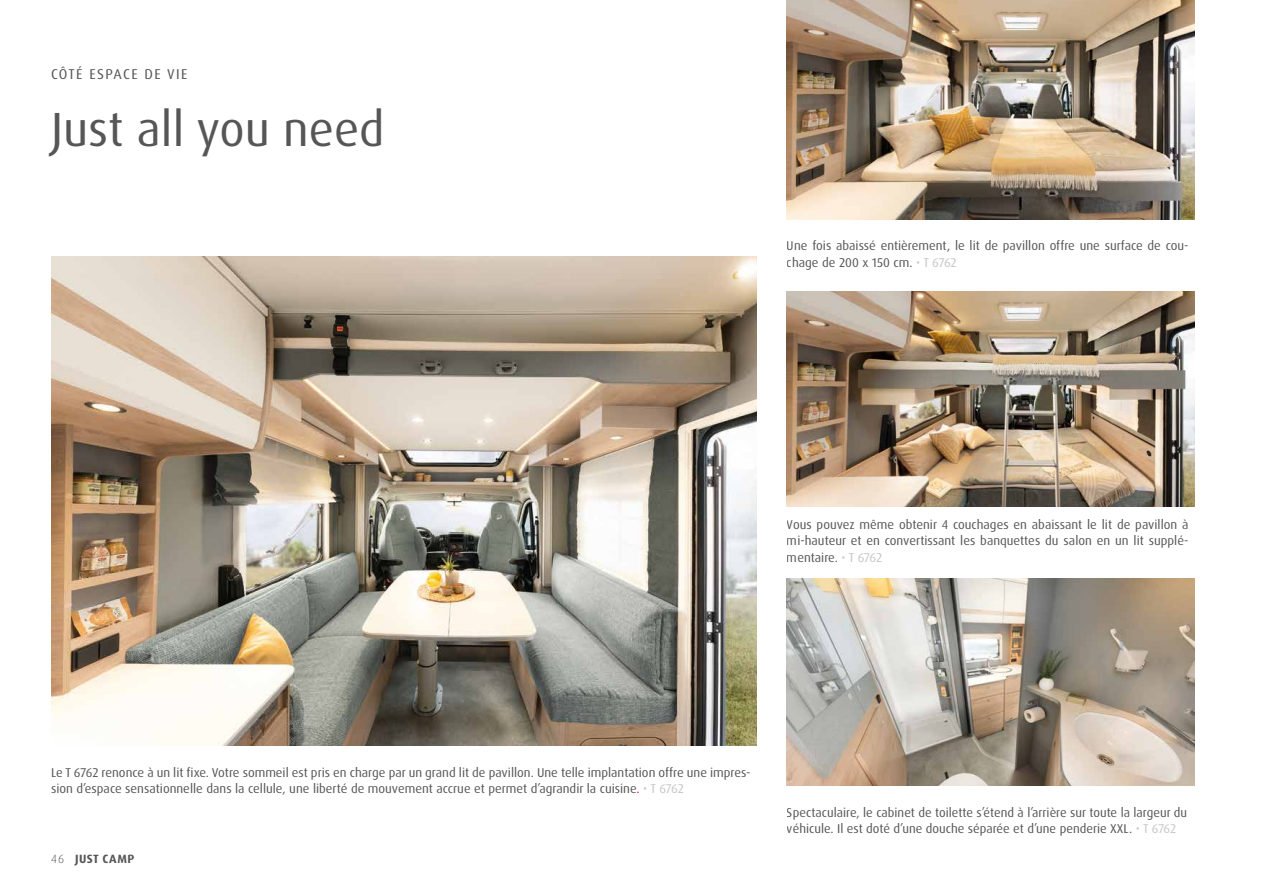
<style>
.page{position:relative;width:1263px;height:893px;background:#fff}
.page>*{position:absolute;margin:0;border:0;box-sizing:border-box;transform-origin:0 0}
.t1{font:48px "Dax Pro";color:#565656}
.t2{font:14.25px "Dax Pro";letter-spacing:.1em;color:#565656}
.t3{font:12.75px/16.5px "Dax Pro";color:#565656}
.t4{font:700 12px "Dax Pro";letter-spacing:.04em;color:#565656}
.t5{font:300 12px "Dax OT";color:#565656}
.s1{font-family:"Dax OT";color:#c5c6c6}
.s2{color:#e5007d}
</style>
<div class="page">
<img style="left:787px;top:292px;width:408px;height:214px">
<img style="left:787px;top:0;width:408px;height:219px">
<img style="left:787px;top:579px;width:408px;height:207px">
<img style="left:51px;top:256px;width:706px;height:489px">
<p class="t2" style="left:51px;top:65px;width:138px">CÔTÉ ESPACE DE VIE</p>
<h1 class="t1" style="left:51px;top:99px;width:335px">Just all you need</h1>
<p class="t3" style="left:787px;top:238px;width:403px">Une fois abaissé entièrement, le lit de pavillon offre une surface de cou&shy;chage de 200 x 150 cm. <span class="s1">• T 6762</span></p>
<p class="t3" style="left:787px;top:516px;width:403px;text-align:justify">Vous pouvez même obtenir 4 couchages en abaissant le lit de pavillon à mi-hauteur et en convertissant les banquettes du salon en un lit supplé&shy;mentaire. <span class="s1">• T 6762</span></p>
<p class="t3" style="left:51px;top:764px;width:701px">Le T 6762 renonce à un lit fixe. Votre sommeil est pris en charge par un grand lit de pavillon. Une telle implantation offre une impres&shy;sion d’espace sensationnelle dans la cellule, une liberté de mouvement accrue et permet d’agrandir la cuisine<span class="s2">.</span> <span class="s1">• T 6762</span></p>
<p class="t5" style="left:51px;top:851px;width:15px">46</p>
<p class="t4" style="left:75px;top:851px;width:61px">JUST CAMP</p>
<p class="t3" style="left:787px;top:804px;width:402px">Spectaculaire, le cabinet de toilette s’étend à l’arrière sur toute la largeur du véhicule. Il est doté d’une douche séparée et d’une penderie XXL. <span class="s1">• T 6762</span></p>
</div>
